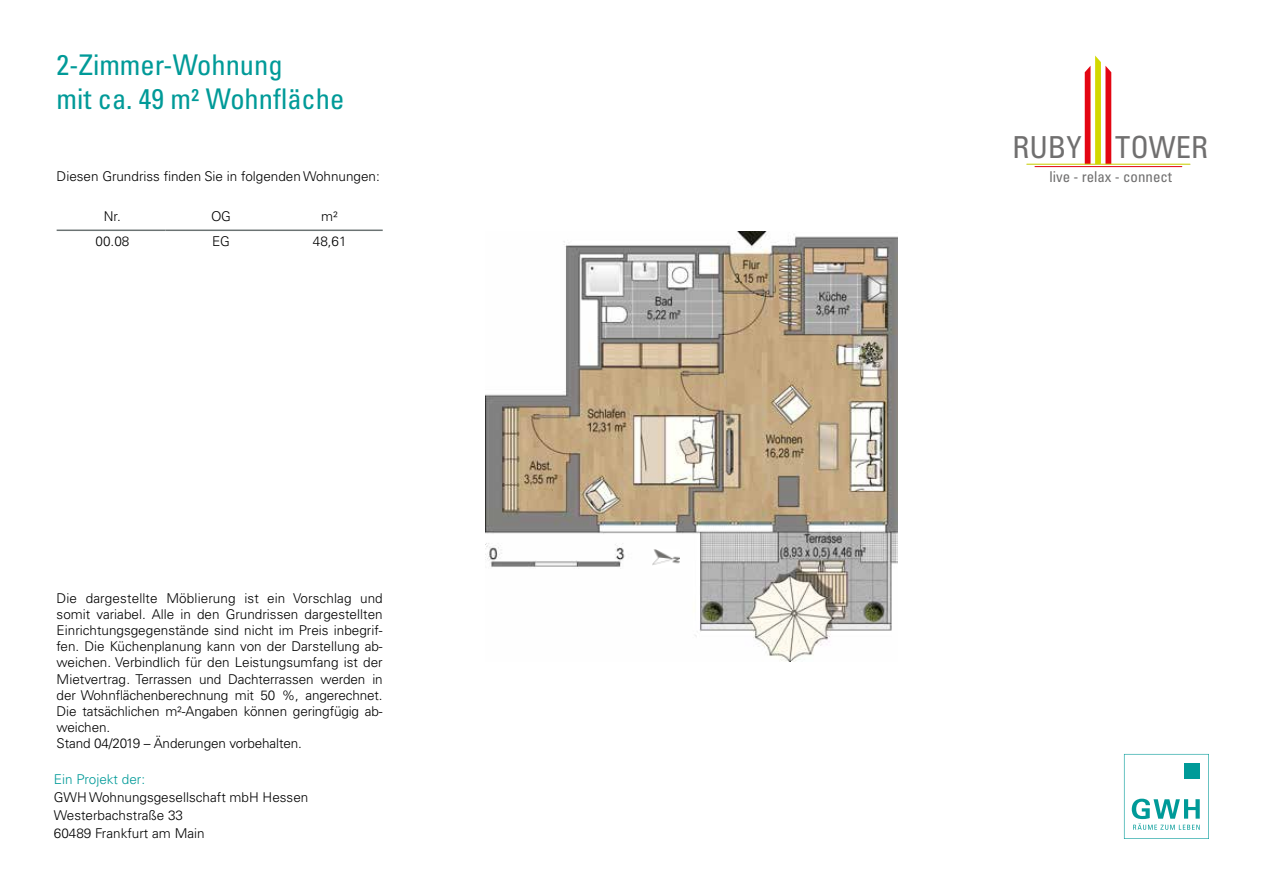
<style>
.page{position:relative;width:1263px;height:893px;background:#fff}
.page>*{position:absolute;margin:0;border:0;box-sizing:border-box;transform-origin:0 0}
.t1{font:condensed 30.3px "Univers LT Pro";color:#706f6f}
.t2{font:condensed 28.5px/34.2px "Univers LT Pro";color:#009a98}
.t3{font:condensed 14.85px "Univers LT Pro";color:#706f6f}
.t4{font:300 13.5px/16.2px "Univers LT Pro 45";color:#000}
.t5{font:300 13.5px "Univers LT Pro 45";color:#009a98}
</style>
<div class="page">
<img style="left:485px;top:232px;width:412px;height:429px">
<hr style="left:57px;top:230px;width:108px;height:1px;background:#6b7373">
<hr style="left:165px;top:230px;width:109px;height:1px;background:#6b7373">
<hr style="left:274px;top:230px;width:109px;height:1px;background:#6b7373">
<svg style="left:1124px;top:754px;width:85px;height:85px"></svg>
<svg style="left:1085px;top:56px;width:26px;height:108px"></svg>
<hr style="left:1026px;top:164px;width:164px;height:1px;background:#d3d800">
<hr style="left:1035px;top:166px;width:147px;height:1px;background:#e30613">
<img style="left:653px;top:550px;width:26px;height:18px">
<h2 class="t2" style="left:57px;top:47px;width:289px">2-Zimmer-Wohnung<br>mit ca. 49 m² Wohnfläche</h2>
<p class="t4" style="left:57px;top:168px;width:325px">Diesen Grundriss finden Sie in folgenden Wohnungen:</p>
<p class="t4" style="left:104px;top:207px;width:18px">Nr.</p>
<p class="t4" style="left:211px;top:207px;width:21px">OG</p>
<p class="t4" style="left:321px;top:207px;width:18px">m²</p>
<p class="t4" style="left:95px;top:233px;width:36px">00.08</p>
<p class="t4" style="left:212px;top:233px;width:19px">EG</p>
<p class="t4" style="left:313px;top:233px;width:35px">48,61</p>
<p class="t4" style="left:57px;top:589px;width:328px">Die dargestellte Möblierung ist ein Vorschlag und somit variabel. Alle in den Grundrissen dargestellten Einrichtungsgegenstände sind nicht im Preis inbegrif&shy;fen. Die Küchenplanung kann von der Darstellung ab&shy;weichen. Verbindlich für den Leistungsumfang ist der Mietvertrag. Terrassen und Dachterrassen werden in der Wohnflächenberechnung mit 50 %, angerechnet.<br>Die tatsächlichen m²-Angaben können geringfügig ab&shy;weichen.<br>Stand 04/2019 – Änderungen vorbehalten.</p>
<p class="t5" style="left:54px;top:771px;width:93px">Ein Projekt der:</p>
<p class="t4" style="left:54px;top:788px;width:256px;line-height:18px">GWH Wohnungsgesellschaft mbH Hessen<br>Westerbachstraße 33<br>60489 Frankfurt am Main</p>
<h1 class="t1" style="left:1012px;top:128px;width:197px">RUBY TOWER</h1>
<p class="t3" style="left:1049px;top:168px;width:124px">live - relax - connect</p>
</div>
